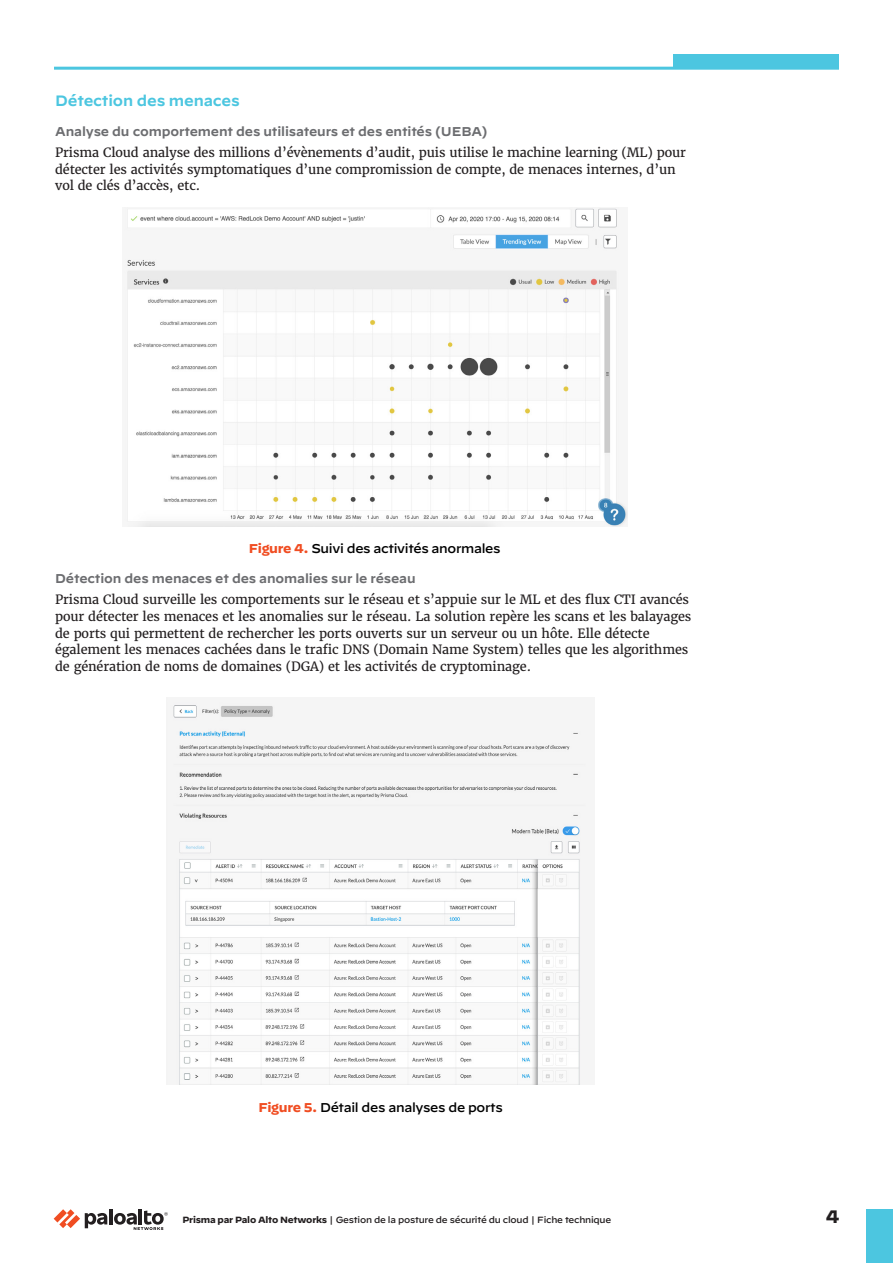
<style>
.page{position:relative;width:893px;height:1263px;background:#fff}
.page>*{position:absolute;margin:0;border:0;box-sizing:border-box;transform-origin:0 0}
.t1{font:700 18px "Decimal";color:#231f20}
.Heading_2{font:600 15px "Decimal";letter-spacing:-.01em;color:#4cc6e0}
.t2{font:12.75px/16.5px "Merriweather";letter-spacing:-.01em;color:#231f20}
.Heading_3{font:600 12.75px "Decimal";letter-spacing:-.01em;color:#6c6d70}
.figure-title{font:500 12.75px "Decimal";letter-spacing:-.025em;color:#000}
.t3{font:500 9px "Decimal";letter-spacing:-.025em;color:#231f20}
.s1{font-weight:700;color:#f04d22}
.s2{font-weight:700}
</style>
<div class="page">
<hr style="left:109px;top:1209px;width:4px;height:15px;background:#231f20">
<svg style="left:54px;top:1209px;width:53px;height:19px"></svg>
<hr style="left:139px;top:1209px;width:3px;height:15px;background:#231f20">
<svg style="left:114px;top:1210px;width:54px;height:20px"></svg>
<div style="left:866px;top:1209px;width:27px;height:54px;background:#4cc6e0"></div>
<div style="left:673px;top:54px;width:166px;height:13px;background:#4cc6e0"></div>
<hr style="left:54px;top:67px;width:785px;height:3px;background:#4cc6e0">
<img style="left:125px;top:208px;width:502px;height:318px">
<img style="left:167px;top:697px;width:419px;height:387px">
<p class="Heading_2" style="left:55px;top:87px;width:186px">Détection des menaces</p>
<p class="Heading_3" style="left:55px;top:120px;width:434px">Analyse du comportement des utilisateurs et des entités (UEBA)</p>
<p class="t2" style="left:55px;top:145px;width:632px">Prisma Cloud analyse des millions d’évènements d’audit, puis utilise le machine learning (ML) pour détecter les activités symptomatiques d’une compromission de compte, de menaces internes, d’un vol de clés d’accès, etc.</p>
<p class="figure-title" style="left:249px;top:536px;width:253px"><span class="s1">Figure 4.</span> Suivi des activités anormales</p>
<p class="Heading_3" style="left:55px;top:567px;width:362px">Détection des menaces et des anomalies sur le réseau</p>
<p class="t2" style="left:55px;top:592px;width:638px">Prisma Cloud surveille les comportements sur le réseau et s’appuie sur le ML et des flux CTI avancés pour détecter les menaces et les anomalies sur le réseau. La solution repère les scans et les balayages de ports qui permettent de rechercher les ports ouverts sur un serveur ou un hôte. Elle détecte également les menaces cachées dans le trafic DNS (Domain Name System) telles que les algorithmes de génération de noms de domaines (DGA) et les activités de cryptominage.</p>
<p class="figure-title" style="left:258px;top:1095px;width:246px"><span class="s1">Figure 5.</span> Détail des analyses de ports</p>
<p class="t3" style="left:182px;top:1212px;width:430px"><span class="s2">Prisma par Palo Alto Networks</span> | Gestion de la posture de sécurité du cloud | Fiche technique</p>
<h1 class="t1" style="left:826px;top:1207px;width:15px">4</h1>
</div>
